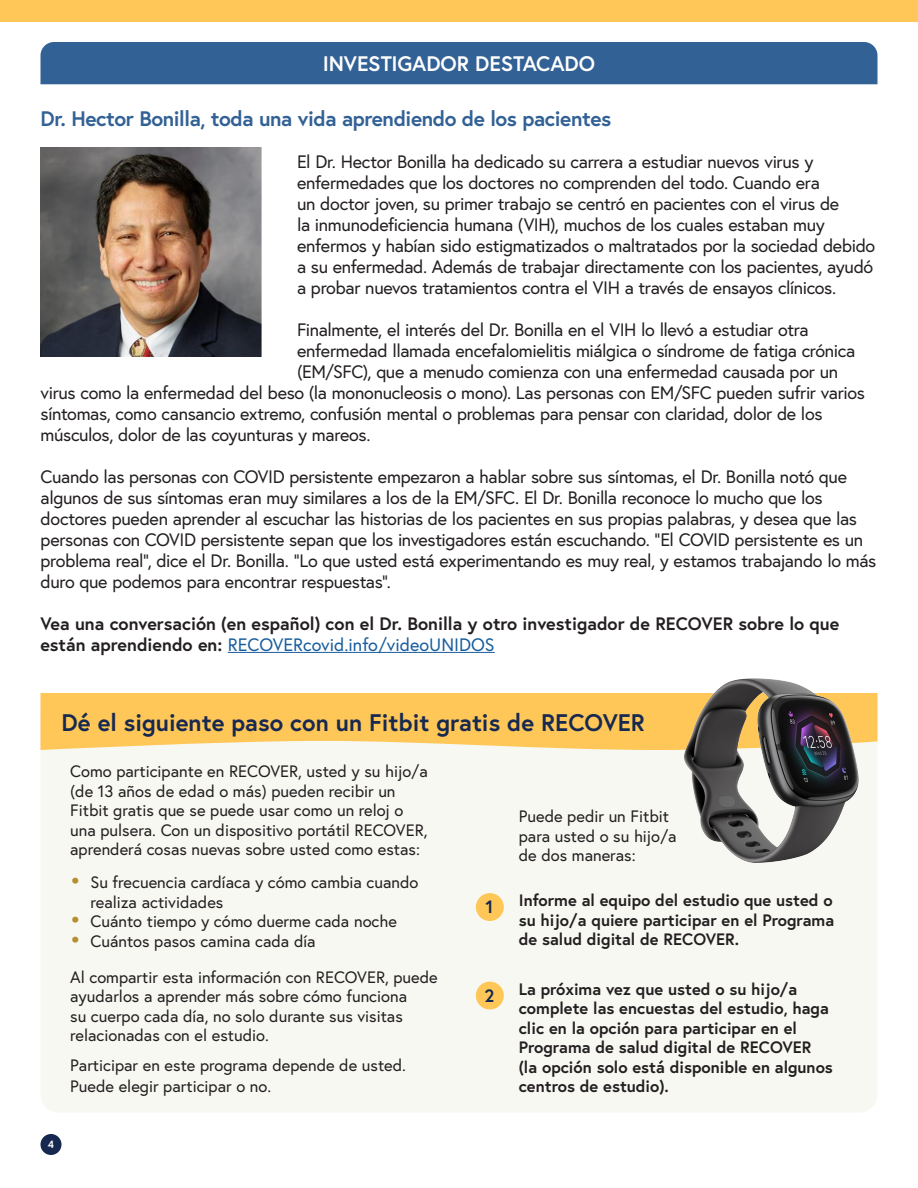
<style>
.page{position:relative;width:918px;height:1188px;background:#fff}
.page>*{position:absolute;margin:0;border:0;box-sizing:border-box;transform-origin:0 0}
.t1{font:700 24px "Europa";color:#172950}
.H4{font:700 21px "Europa";letter-spacing:-.02em;color:#326195}
.H2_Caps{font:700 21px "Europa";letter-spacing:-.005em;color:#fff}
.t2{font:18px/21px "Europa";letter-spacing:-.02em;color:#231f20}
.t3{font:700 18px/21px "Europa";color:#231f20}
.t4{font:700 17.85px "Europa";color:#16284f}
.t5{font:16.5px/19.5px "Europa";color:#231f20}
.t6{font:700 16.5px/19.5px "Europa";color:#231f20;text-align:justify}
.t7{font:700 10.5px "Europa";color:#fff}
.s1{font-weight:400;color:#175d9e}
.s2{font-weight:700;font-size:21px;color:#b68f31}
</style>
<div class="page">
<div style="left:0;top:0;width:918px;height:21px;background:#fec757"></div>
<div style="left:40px;top:42px;width:838px;height:42px;background:#326195"></div>
<div style="left:41px;top:693px;width:837px;height:420px;background:#f8f8f3;border-radius:18px"></div>
<svg style="left:40px;top:693px;width:838px;height:57px;background:#fdcb64"></svg>
<div style="left:40px;top:1134px;width:22px;height:21px;background:#16284f;border-radius:50%"></div>
<img style="left:40px;top:147px;width:222px;height:210px">
<hr style="left:228px;top:652px;width:267px;height:1px;background:#175d9e">
<img style="left:685px;top:678px;width:173px;height:184px">
<div style="left:476px;top:893px;width:28px;height:28px;background:#fec757;border-radius:50%"></div>
<div style="left:476px;top:982px;width:28px;height:28px;background:#fec757;border-radius:50%"></div>
<p class="H2_Caps" style="left:323px;top:49px;width:274px">INVESTIGADOR DESTACADO</p>
<p class="H4" style="left:41px;top:104px;width:572px">Dr. Hector Bonilla, toda una vida aprendiendo de los pacientes</p>
<p class="t2" style="left:297px;top:151px;width:580px">El Dr. Hector Bonilla ha dedicado su carrera a estudiar nuevos virus y enfermedades que los doctores no comprenden del todo. Cuando era<br>un doctor joven, su primer trabajo se centró en pacientes con el virus de<br>la inmunodeficiencia humana (VIH), muchos de los cuales estaban muy enfermos y habían sido estigmatizados o maltratados por la sociedad debido a su enfermedad. Además de trabajar directamente con los pacientes, ayudó a probar nuevos tratamientos contra el VIH a través de ensayos clínicos.</p>
<p class="t2" style="left:297px;top:319px;width:513px">Finalmente, el interés del Dr. Bonilla en el VIH lo llevó a estudiar otra</p>
<p class="t2" style="left:297px;top:340px;width:560px">enfermedad llamada encefalomielitis miálgica o síndrome de fatiga crónica</p>
<p class="t2" style="left:297px;top:361px;width:543px">(EM/SFC), que a menudo comienza con una enfermedad causada por un</p>
<p class="t2" style="left:41px;top:382px;width:826px">virus como la enfermedad del beso (la mononucleosis o mono). Las personas con EM/SFC pueden sufrir varios</p>
<p class="t2" style="left:41px;top:403px;width:783px">síntomas, como cansancio extremo, confusión mental o problemas para pensar con claridad, dolor de los</p>
<p class="t2" style="left:41px;top:424px;width:331px">músculos, dolor de las coyunturas y mareos.</p>
<p class="t2" style="left:41px;top:466px;width:837px">Cuando las personas con COVID persistente empezaron a hablar sobre sus síntomas, el Dr. Bonilla notó que algunos de sus síntomas eran muy similares a los de la EM/SFC. El Dr. Bonilla reconoce lo mucho que los doctores pueden aprender al escuchar las historias de los pacientes en sus propias palabras, y desea que las personas con COVID persistente sepan que los investigadores están escuchando. “El COVID persistente es un problema real”, dice el Dr. Bonilla. “Lo que usted está experimentando es muy real, y estamos trabajando lo más duro que podemos para encontrar respuestas”.</p>
<p class="t3" style="left:40px;top:613px;width:801px">Vea una conversación (en español) con el Dr. Bonilla y otro investigador de RECOVER sobre lo que están aprendiendo en: <span class="s1">RECOVERcovid.info/videoUNIDOS</span></p>
<p class="t1" style="left:62px;top:706px;width:585px">Dé el siguiente paso con un Fitbit gratis de RECOVER</p>
<p class="t5" style="left:70px;top:761px;width:359px">Como participante en RECOVER, usted y su hijo/a (de 13 años de edad o más) pueden recibir un Fitbit gratis que se puede usar como un reloj o una pulsera. Con un dispositivo portátil RECOVER, aprenderá cosas nuevas sobre usted como estas:</p>
<p class="t5" style="left:90px;top:872px;width:330px;text-indent:-20px"><span class="s2">•</span> Su frecuencia cardíaca y cómo cambia cuando realiza actividades</p>
<p class="t5" style="left:70px;top:911px;width:328px"><span class="s2">•</span> Cuánto tiempo y cómo duerme cada noche</p>
<p class="t5" style="left:70px;top:931px;width:247px"><span class="s2">•</span> Cuántos pasos camina cada día</p>
<p class="t5" style="left:70px;top:967px;width:369px">Al compartir esta información con RECOVER, puede ayudarlos a aprender más sobre cómo funciona<br>su cuerpo cada día, no solo durante sus visitas relacionadas con el estudio.</p>
<p class="t5" style="left:70px;top:1054px;width:337px;line-height:21px">Participar en este programa depende de usted.<br>Puede elegir participar o no.</p>
<p class="t5" style="left:519px;top:806px;width:159px">Puede pedir un Fitbit para usted o su hijo/a de dos maneras:</p>
<p class="t6" style="left:519px;top:890px;width:317px">Informe al equipo del estudio que usted o su hijo/a quiere participar en el Programa de salud digital de RECOVER.</p>
<p class="t6" style="left:519px;top:979px;width:316px;text-align:left">La próxima vez que usted o su hijo/a complete las encuestas del estudio, haga clic en la opción para participar en el Programa de salud digital de RECOVER (la opción solo está disponible en algunos centros de estudio).</p>
<p class="t4" style="left:485px;top:895px;width:9px">1</p>
<p class="t4" style="left:484px;top:983px;width:11px">2</p>
<p class="t7" style="left:48px;top:1137px;width:8px">4</p>
</div>
